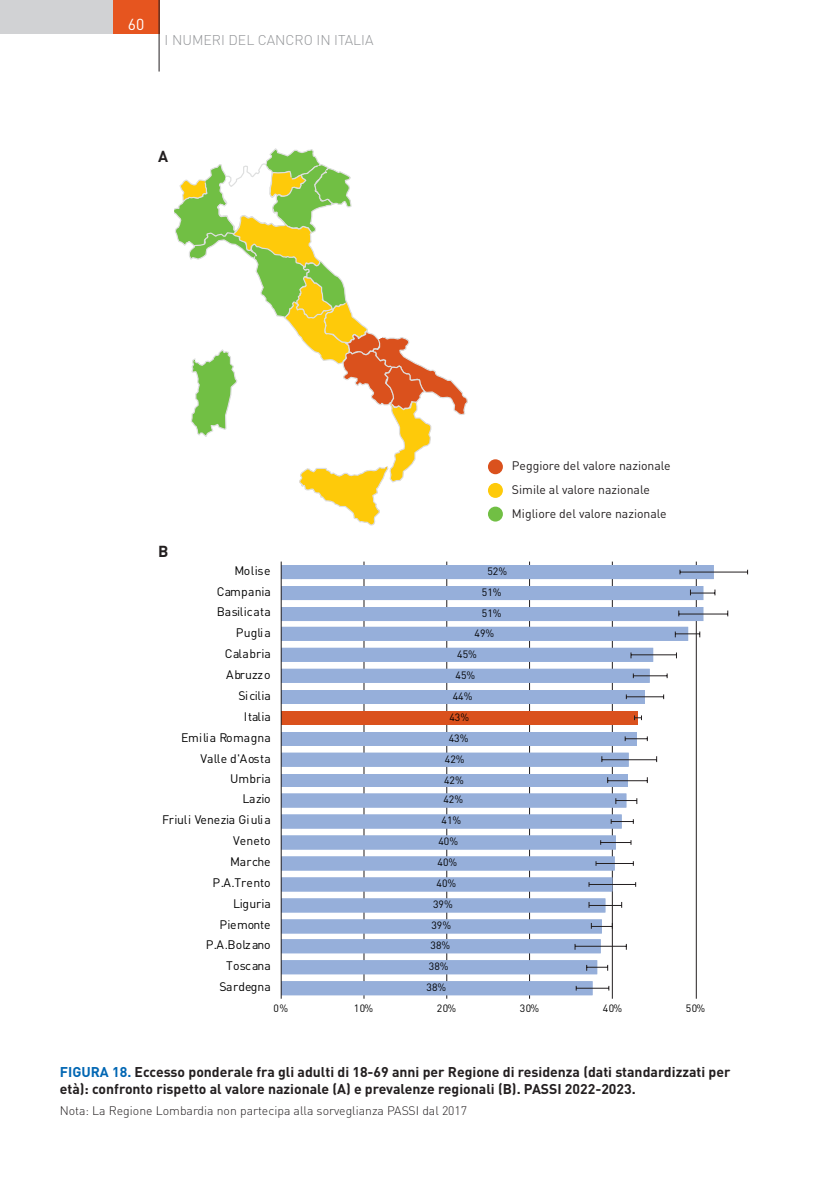
<style>
.page{position:relative;width:819px;height:1191px;background:#fff}
.page>*{position:absolute;margin:0;border:0;box-sizing:border-box;transform-origin:0 0}
.t1{font:15.75px "DIN";color:#fff}
.didascalie{font:700 15.75px "DIN";color:#231f20}
.didascalie-2{font:700 14px/17.5px "DIN";color:#231f20}
.t2{font:300 14px "DIN";color:#939598}
.t3{font:12.25px "DIN";letter-spacing:.01em;color:#000001}
.didascalie-3{font:12.25px "DIN";color:#231f20}
.nota-tab{font:300 12.25px "DIN";color:#231f20}
.t4{font:12.25px "DIN";letter-spacing:.03em;color:#000001}
.t5{font:12.25px "DIN";letter-spacing:-.03em;color:#000001}
.t6{font:10.5px "DIN";color:#000001}
.s1{color:#0166b3}
</style>
<div class="page">
<div style="left:0;top:0;width:159px;height:34px;background:#d1d2d4"></div>
<div style="left:113px;top:0;width:46px;height:34px;background:#e6551f"></div>
<hr style="left:159px;top:0;width:1px;height:72px;background:#231f20">
<svg style="left:174px;top:148px;width:294px;height:378px"></svg>
<hr style="left:363px;top:561px;width:1px;height:437px;background:#231f20">
<hr style="left:446px;top:561px;width:1px;height:437px;background:#231f20">
<hr style="left:529px;top:561px;width:1px;height:437px;background:#231f20">
<hr style="left:612px;top:561px;width:1px;height:437px;background:#231f20">
<hr style="left:695px;top:561px;width:1px;height:437px;background:#231f20">
<hr style="left:778px;top:561px;width:1px;height:437px;background:#231f20">
<svg style="left:282px;top:565px;width:431px;height:430px;fill:#96afda"></svg>
<svg style="left:575px;top:986px;width:34px;height:4px"></svg>
<svg style="left:586px;top:965px;width:22px;height:5px"></svg>
<svg style="left:574px;top:944px;width:53px;height:5px"></svg>
<svg style="left:591px;top:923px;width:22px;height:5px"></svg>
<svg style="left:588px;top:902px;width:34px;height:5px"></svg>
<svg style="left:588px;top:882px;width:48px;height:4px"></svg>
<svg style="left:595px;top:861px;width:39px;height:5px"></svg>
<svg style="left:600px;top:840px;width:31px;height:5px"></svg>
<svg style="left:610px;top:819px;width:24px;height:5px"></svg>
<svg style="left:615px;top:798px;width:22px;height:6px"></svg>
<svg style="left:607px;top:777px;width:41px;height:6px"></svg>
<svg style="left:601px;top:756px;width:56px;height:6px"></svg>
<svg style="left:624px;top:736px;width:24px;height:5px"></svg>
<svg style="left:634px;top:715px;width:8px;height:5px"></svg>
<svg style="left:626px;top:694px;width:38px;height:5px"></svg>
<svg style="left:633px;top:673px;width:34px;height:5px"></svg>
<svg style="left:630px;top:652px;width:47px;height:6px"></svg>
<svg style="left:674px;top:631px;width:26px;height:6px"></svg>
<svg style="left:678px;top:610px;width:50px;height:6px"></svg>
<svg style="left:690px;top:589px;width:25px;height:6px"></svg>
<hr style="left:680px;top:571px;width:33px;height:1px;background:#231f20">
<hr style="left:713px;top:571px;width:34px;height:1px;background:#231f20">
<hr style="left:281px;top:561px;width:1px;height:437px;background:#231f20">
<div style="left:488px;top:459px;width:15px;height:15px;background:#da511d;border-radius:50%"></div>
<div style="left:488px;top:483px;width:15px;height:15px;background:#feca0a;border-radius:50%"></div>
<div style="left:488px;top:506px;width:15px;height:15px;background:#71bf44;border-radius:50%"></div>
<p class="t1" style="left:128px;top:14px;width:18px">60</p>
<p class="t2" style="left:165px;top:31px;width:210px">I NUMERI DEL CANCRO IN ITALIA</p>
<p class="didascalie" style="left:158px;top:146px;width:12px">A</p>
<p class="didascalie-3" style="left:512px;top:458px;width:160px">Peggiore del valore nazionale</p>
<p class="didascalie-3" style="left:512px;top:482px;width:139px">Simile al valore nazionale</p>
<p class="didascalie-3" style="left:512px;top:506px;width:156px">Migliore del valore nazionale</p>
<p class="didascalie" style="left:158px;top:541px;width:12px">B</p>
<p class="t3" style="left:234px;top:563px;width:38px">Molise</p>
<p class="t6" style="left:487px;top:564px;width:21px">52%</p>
<p class="t3" style="left:217px;top:584px;width:56px">Campania</p>
<p class="t6" style="left:482px;top:585px;width:21px">51%</p>
<p class="t3" style="left:217px;top:604px;width:56px">Basilicata</p>
<p class="t6" style="left:482px;top:606px;width:21px">51%</p>
<p class="t3" style="left:236px;top:625px;width:37px">Puglia</p>
<p class="t6" style="left:474px;top:626px;width:21px">49%</p>
<p class="t3" style="left:225px;top:645px;width:47px">Calabria</p>
<p class="t6" style="left:457px;top:647px;width:21px">45%</p>
<p class="t3" style="left:226px;top:666px;width:46px">Abruzzo</p>
<p class="t6" style="left:455px;top:668px;width:21px">45%</p>
<p class="t5" style="left:238px;top:687px;width:34px">Sicilia</p>
<p class="t6" style="left:453px;top:689px;width:21px">44%</p>
<p class="t3" style="left:244px;top:708px;width:28px">Italia</p>
<p class="t6" style="left:449px;top:710px;width:21px">43%</p>
<p class="t3" style="left:181px;top:729px;width:91px">Emilia Romagna</p>
<p class="t6" style="left:449px;top:731px;width:21px">43%</p>
<p class="t4" style="left:200px;top:750px;width:72px">Valle d'Aosta</p>
<p class="t6" style="left:445px;top:752px;width:21px">42%</p>
<p class="t3" style="left:230px;top:770px;width:42px">Umbria</p>
<p class="t6" style="left:444px;top:773px;width:21px">42%</p>
<p class="t3" style="left:242px;top:791px;width:30px">Lazio</p>
<p class="t6" style="left:443px;top:793px;width:21px">42%</p>
<p class="t3" style="left:162px;top:812px;width:110px">Friuli Venezia Giulia</p>
<p class="t6" style="left:441px;top:814px;width:21px">41%</p>
<p class="t3" style="left:233px;top:833px;width:39px">Veneto</p>
<p class="t6" style="left:438px;top:835px;width:21px">40%</p>
<p class="t3" style="left:230px;top:854px;width:42px">Marche</p>
<p class="t6" style="left:437px;top:856px;width:21px">40%</p>
<p class="t3" style="left:212px;top:875px;width:60px">P.A.Trento</p>
<p class="t6" style="left:436px;top:877px;width:21px">40%</p>
<p class="t3" style="left:233px;top:896px;width:39px">Liguria</p>
<p class="t6" style="left:433px;top:898px;width:21px">39%</p>
<p class="t3" style="left:219px;top:917px;width:53px">Piemonte</p>
<p class="t6" style="left:431px;top:919px;width:21px">39%</p>
<p class="t3" style="left:206px;top:937px;width:66px">P.A.Bolzano</p>
<p class="t6" style="left:430px;top:938px;width:21px">38%</p>
<p class="t3" style="left:226px;top:958px;width:46px">Toscana</p>
<p class="t6" style="left:429px;top:959px;width:21px">38%</p>
<p class="t3" style="left:219px;top:979px;width:53px">Sardegna</p>
<p class="t6" style="left:426px;top:980px;width:21px">38%</p>
<p class="t6" style="left:273px;top:1001px;width:16px">0%</p>
<p class="t6" style="left:354px;top:1001px;width:21px">10%</p>
<p class="t6" style="left:437px;top:1001px;width:21px">20%</p>
<p class="t6" style="left:520px;top:1001px;width:21px">30%</p>
<p class="t6" style="left:603px;top:1001px;width:21px">40%</p>
<p class="t6" style="left:686px;top:1001px;width:21px">50%</p>
<p class="didascalie-2" style="left:60px;top:1062px;width:672px"><span class="s1">FIGURA 18.</span> Eccesso ponderale fra gli adulti di 18-69 anni per Regione di residenza (dati standardizzati per età): confronto rispetto al valore nazionale (A) e prevalenze regionali (B). PASSI 2022-2023.</p>
<p class="nota-tab" style="left:60px;top:1102px;width:409px">Nota: La Regione Lombardia non partecipa alla sorveglianza PASSI dal 2017</p>
</div>
